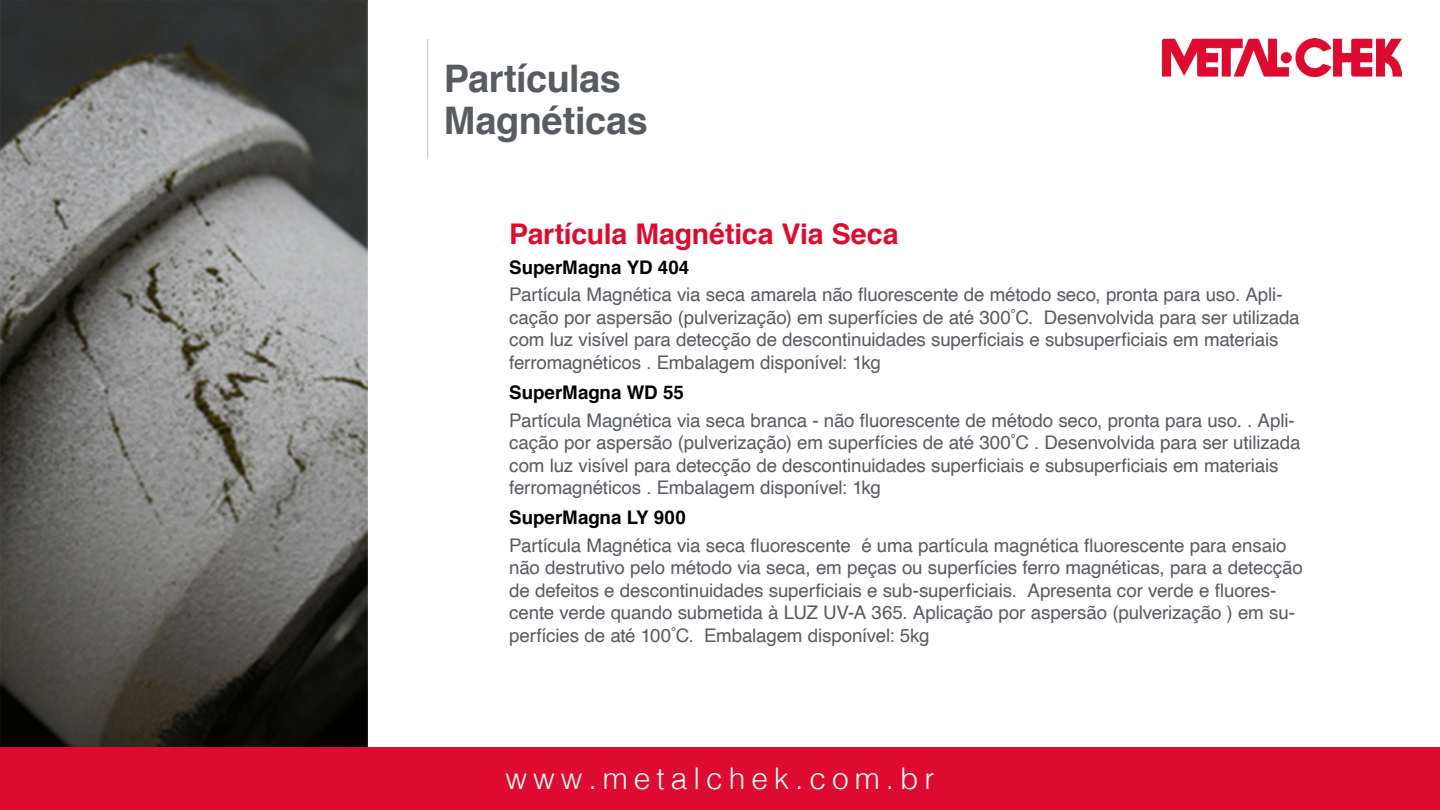
<style>
.page{position:relative;width:1440px;height:810px;background:#fff}
.page>*{position:absolute;margin:0;border:0;box-sizing:border-box;transform-origin:0 0}
.t1{font:700 38.03px/41.9px "Helvetica";letter-spacing:-.01em;color:#585c61}
.t2{font:300 30px "Helvetica";letter-spacing:.2em;color:#fff}
.t3{font:700 28.5px "Helvetica";letter-spacing:-.01em;color:#dd0b2f}
.t4{font:18.75px/22.5px "Helvetica";letter-spacing:-.01em;color:#585c61}
.t5{font:700 18.75px "Helvetica";letter-spacing:-.005em;color:#000}
</style>
<div class="page">
<img style="left:0;top:0;width:429px;height:747px">
<img style="left:1162px;top:38px;width:239px;height:38px">
<div style="left:0;top:747px;width:1440px;height:63px;background:#dd0b2f"></div>
<hr style="left:427px;top:39px;width:1px;height:119px;background:#cdcecf">
<h1 class="t1" style="left:444px;top:58px;width:206px">Partículas<br>Magnéticas</h1>
<h3 class="t3" style="left:509px;top:211px;width:391px">Partícula Magnética Via Seca</h3>
<p class="t5" style="left:509px;top:252px;width:182px">SuperMagna YD 404</p>
<p class="t4" style="left:509px;top:284px;width:792px">Partícula Magnética via seca amarela não fluorescente de método seco, pronta para uso. Apli&shy;cação por aspersão (pulverização) em superfícies de até 300˚C. Desenvolvida para ser utilizada com luz visível para detecção de descontinuidades superficiais e subsuperficiais em materiais ferromagnéticos . Embalagem disponível: 1kg</p>
<p class="t5" style="left:509px;top:377px;width:176px">SuperMagna WD 55</p>
<p class="t4" style="left:509px;top:409px;width:793px">Partícula Magnética via seca branca - não fluorescente de método seco, pronta para uso. . Apli&shy;cação por aspersão (pulverização) em superfícies de até 300˚C . Desenvolvida para ser utilizada com luz visível para detecção de descontinuidades superficiais e subsuperficiais em materiais ferromagnéticos . Embalagem disponível: 1kg</p>
<p class="t5" style="left:509px;top:502px;width:178px">SuperMagna LY 900</p>
<p class="t4" style="left:509px;top:535px;width:795px">Partícula Magnética via seca fluorescente é uma partícula magnética fluorescente para ensaio não destrutivo pelo método via seca, em peças ou superfícies ferro magnéticas, para a detecção de defeitos e descontinuidades superficiais e sub-superficiais. Apresenta cor verde e fluores&shy;cente verde quando submetida à LUZ UV-A 365. Aplicação por aspersão (pulverização ) em su&shy;perfícies de até 100˚C. Embalagem disponível: 5kg</p>
<h2 class="t2" style="left:505px;top:753px;width:431px">www.metalchek.com.br</h2>
</div>
